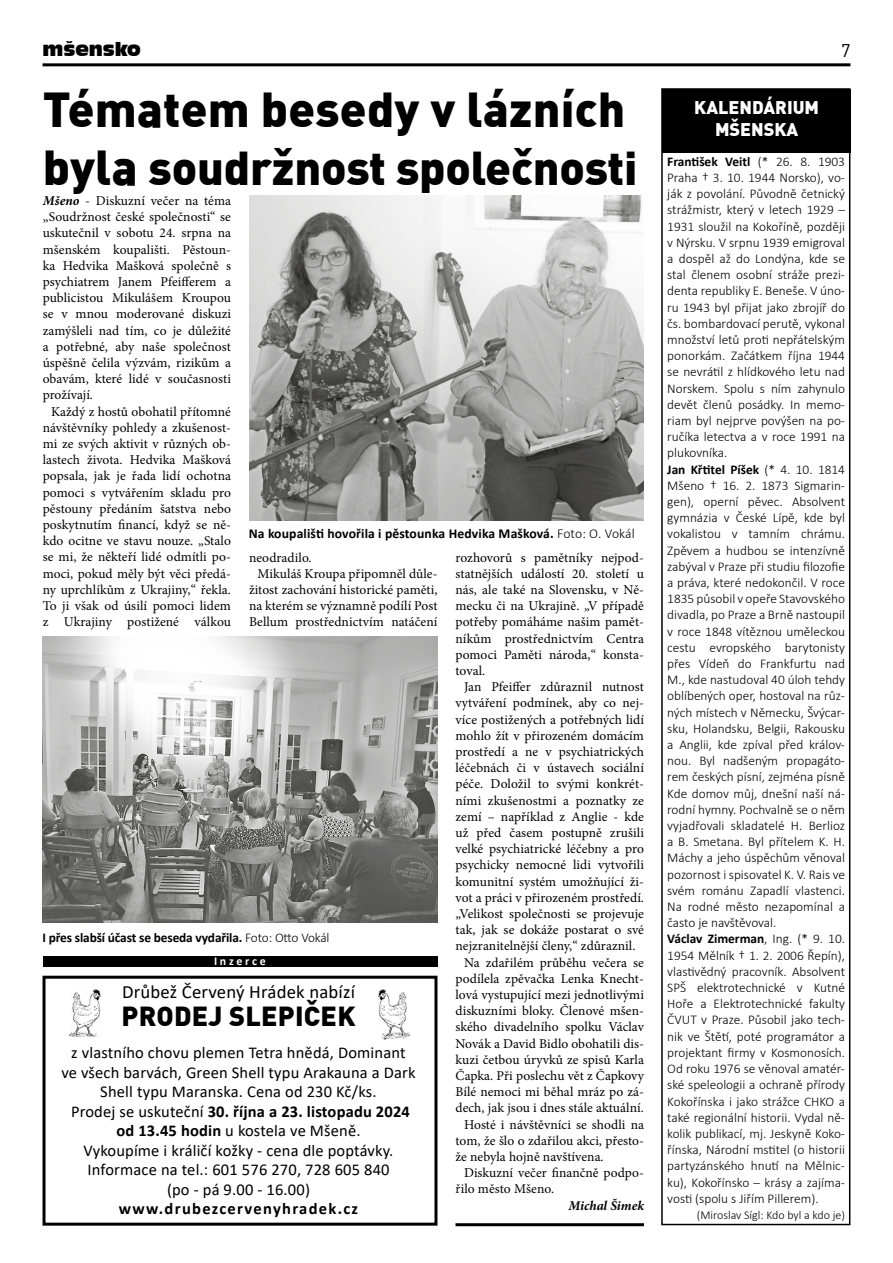
<style>
.page{position:relative;width:893px;height:1263px;background:#fff}
.page>*{position:absolute;margin:0;border:0;box-sizing:border-box;transform-origin:0 0}
.t1{font:900 48px "Unient DINCE";letter-spacing:.005em;color:#000}
.t2{font:900 46.5px "Unient DINCE";letter-spacing:-.005em;color:#000}
.t3{font:900 27px "Unient DINCE";letter-spacing:.01em;color:#000}
.t4{font:18.75px "Calibri";letter-spacing:.01em;color:#000}
.t5{font:900 18px "Unient DINCE";color:#fff}
.t6{font:18px "Incised 901 BT Compact";color:#000}
.t7{font:18px "Unient DINCE";color:#000}
.t8{font:16.5px/19.5px "Calibri";letter-spacing:.01em;color:#000;text-align:center}
.t9{font:700 16.5px "Calibri";letter-spacing:.08em;color:#000}
.t10{font:700 13.65px "Calibri";letter-spacing:.01em;color:#000}
.t11{font:13.5px/16.2px "Minion Pro";letter-spacing:.005em;color:#000;text-align:justify}
.t12{font:italic 700 13.5px "Minion Pro";color:#000}
.t13{font:300 13.35px/16.2px "Calibri";color:#000}
.t14{font:700 13.35px "Calibri";letter-spacing:-.01em;color:#000}
.t15{font:300 12px "Calibri";color:#000}
.t16{font:700 12px "Calibri";color:#fff}
.s1{font-size:48px}
.s2{font-weight:700;font-style:italic}
.s3{font-weight:300}
.s4{font-weight:700}
</style>
<div class="page">
<hr style="left:43px;top:63px;width:807px;height:3px;background:#000">
<div style="left:661px;top:88px;width:189px;height:1137px;border:2px solid #000"></div>
<div style="left:662px;top:89px;width:189px;height:64px;background:#000"></div>
<img style="left:249px;top:195px;width:394px;height:325px">
<div style="left:43px;top:956px;width:394px;height:11px;background:#000"></div>
<div style="left:43px;top:976px;width:394px;height:250px;border:3px solid #000"></div>
<img style="left:69px;top:990px;width:32px;height:47px">
<img style="left:378px;top:990px;width:31px;height:49px">
<img style="left:42px;top:637px;width:395px;height:286px">
<hr style="left:455px;top:1223px;width:189px;height:3px;background:#000">
<h3 class="t6" style="left:43px;top:39px;width:100px">mšensko</h3>
<h3 class="t7" style="left:841px;top:39px;width:11px">7</h3>
<h1 class="t1" style="left:43px;top:77px;width:584px">Tématem besedy v lázních</h1>
<h2 class="t2" style="left:43px;top:136px;width:596px"><span class="s1">byla</span> soudržnost společnosti</h2>
<p class="t11" style="left:43px;top:193px;width:190px"><span class="s2">Mšeno</span> - Diskuzní večer na téma „Soudržnost české společnosti“ se uskutečnil v sobotu 24. srpna na mšenském koupališti. Pěstoun&shy;ka Hedvika Mašková společně s psychiatrem Janem Pfeifferem a publicistou Mikulášem Kroupou se v mnou moderované diskuzi zamýšleli nad tím, co je důležité a potřebné, aby naše společnost úspěšně čelila výzvám, rizikům a obavám, které lidé v současnosti prožívají.</p>
<p class="t11" style="left:43px;top:403px;width:190px;text-indent:9px">Každý z hostů obohatil přítomné návštěvníky pohledy a zkušenost&shy;mi ze svých aktivit v různých ob&shy;lastech života. Hedvika Mašková popsala, jak je řada lidí ochotna pomoci s vytvářením skladu pro pěstouny předáním šatstva nebo poskytnutím financí, když se ně&shy;kdo ocitne ve stavu nouze. „Stalo se mi, že někteří lidé odmítli po&shy;moci, pokud měly být věci předá&shy;ny uprchlíkům z Ukrajiny,“ řekla.<br>To ji však od úsilí pomoci lidem z Ukrajiny postižené válkou</p>
<p class="t10" style="left:249px;top:524px;width:387px">Na koupališti hovořila i pěstounka Hedvika Mašková. <span class="s3">Foto: O. Vokál</span></p>
<p class="t11" style="left:249px;top:549px;width:64px">neodradilo.</p>
<p class="t11" style="left:257px;top:565px;width:181px">Mikuláš Kroupa připomněl důle-</p>
<p class="t11" style="left:249px;top:582px;width:190px">žitost zachování historické paměti,</p>
<p class="t11" style="left:249px;top:598px;width:190px">na kterém se významně podílí Post</p>
<p class="t11" style="left:249px;top:614px;width:190px">Bellum prostřednictvím natáčení</p>
<p class="t11" style="left:455px;top:549px;width:190px">rozhovorů s pamětníky nejpod&shy;statnějších událostí 20. století u nás, ale také na Slovensku, v Ně&shy;mecku či na Ukrajině. „V případě potřeby pomáháme našim pamět&shy;níkům prostřednictvím Centra pomoci Paměti národa,“ konsta&shy;toval.</p>
<p class="t11" style="left:464px;top:679px;width:181px">Jan Pfeiffer zdůraznil nutnost</p>
<p class="t11" style="left:455px;top:695px;width:190px">vytváření podmínek, aby co nej-</p>
<p class="t11" style="left:455px;top:711px;width:190px">více postižených a potřebných lidí</p>
<p class="t11" style="left:455px;top:727px;width:190px">mohlo žít v přirozeném domácím</p>
<p class="t11" style="left:455px;top:744px;width:190px">prostředí a ne v psychiatrických</p>
<p class="t11" style="left:455px;top:760px;width:190px">léčebnách či v ústavech sociální</p>
<p class="t11" style="left:455px;top:776px;width:190px">péče. Doložil to svými konkrét-</p>
<p class="t11" style="left:455px;top:792px;width:190px">ními zkušenostmi a poznatky ze</p>
<p class="t11" style="left:455px;top:808px;width:190px">zemí – například z Anglie - kde</p>
<p class="t11" style="left:455px;top:825px;width:190px">už před časem postupně zrušili</p>
<p class="t11" style="left:455px;top:841px;width:190px">velké psychiatrické léčebny a pro</p>
<p class="t11" style="left:455px;top:857px;width:190px">psychicky nemocné lidi vytvořili</p>
<p class="t11" style="left:455px;top:873px;width:190px">komunitní systém umožňující ži-</p>
<p class="t11" style="left:455px;top:889px;width:190px">vot a práci v přirozeném prostředí.</p>
<p class="t11" style="left:455px;top:906px;width:190px">„Velikost společnosti se projevuje</p>
<p class="t11" style="left:455px;top:922px;width:190px">tak, jak se dokáže postarat o své</p>
<p class="t11" style="left:455px;top:938px;width:181px">nejzranitelnější členy,“ zdůraznil.</p>
<p class="t11" style="left:464px;top:954px;width:181px">Na zdařilém průběhu večera se</p>
<p class="t11" style="left:455px;top:970px;width:190px">podílela zpěvačka Lenka Knecht-</p>
<p class="t11" style="left:455px;top:987px;width:190px">lová vystupující mezi jednotlivými</p>
<p class="t11" style="left:455px;top:1003px;width:190px">diskuzními bloky. Členové mšen-</p>
<p class="t11" style="left:455px;top:1019px;width:190px">ského divadelního spolku Václav</p>
<p class="t11" style="left:455px;top:1035px;width:190px">Novák a David Bidlo obohatili dis-</p>
<p class="t11" style="left:455px;top:1051px;width:190px">kuzi četbou úryvků ze spisů Karla</p>
<p class="t11" style="left:455px;top:1068px;width:190px">Čapka. Při poslechu vět z Čapkovy</p>
<p class="t11" style="left:455px;top:1084px;width:190px">Bílé nemoci mi běhal mráz po zá-</p>
<p class="t11" style="left:455px;top:1100px;width:190px">dech, jak jsou i dnes stále aktuální.</p>
<p class="t11" style="left:464px;top:1116px;width:181px">Hosté i návštěvníci se shodli na</p>
<p class="t11" style="left:455px;top:1132px;width:190px">tom, že šlo o zdařilou akci, přesto-</p>
<p class="t11" style="left:455px;top:1149px;width:150px">že nebyla hojně navštívena.</p>
<p class="t11" style="left:464px;top:1165px;width:181px">Diskuzní večer finančně podpo-</p>
<p class="t11" style="left:455px;top:1181px;width:100px">řilo město Mšeno.</p>
<p class="t12" style="left:568px;top:1196px;width:77px">Michal Šimek</p>
<p class="t14" style="left:42px;top:928px;width:289px">I přes slabší účast se beseda vydařila. <span class="s3">Foto: Otto Vokál</span></p>
<p class="t16" style="left:214px;top:953px;width:53px">I n z e r c e</p>
<h3 class="t4" style="left:122px;top:979px;width:234px">Drůbež Červený Hrádek nabízí</h3>
<h3 class="t3" style="left:122px;top:998px;width:235px">PRODEJ SLEPIČEK</h3>
<p class="t8" style="left:61px;top:1042px;width:356px">z vlastního chovu plemen Tetra hnědá, Dominant<br>ve všech barvách, Green Shell typu Arakauna a Dark Shell typu Maranska. Cena od 230 Kč/ks.<br>Prodej se uskuteční <span class="s4">30. října a 23. listopadu 2024 od 13.45 hodin</span> u kostela ve Mšeně.<br>Vykoupíme i králičí kožky - cena dle poptávky.<br>Informace na tel.: 601 576 270, 728 605 840<br>(po - pá 9.00 - 16.00)</p>
<p class="t9" style="left:119px;top:1197px;width:241px">www.drubezcervenyhradek.cz</p>
<h3 class="t5" style="left:694px;top:96px;width:126px">KALENDÁRIUM</h3>
<h3 class="t5" style="left:715px;top:117px;width:85px">MŠENSKA</h3>
<p class="t13" style="left:667px;top:153px;width:179px"><span class="s4">František Veitl</span> (* 26. 8. 1903<br>Praha † 3. 10. 1944 Norsko), vo&shy;ják z povolání. Původně četnický strážmistr, který v letech 1929 –<br>1931 sloužil na Kokoříně, později v Nýrsku. V srpnu 1939 emigroval a dospěl až do Londýna, kde se stal členem osobní stráže prezi&shy;denta republiky E. Beneše. V úno&shy;ru 1943 byl přijat jako zbrojíř do čs. bombardovací perutě, vykonal množství letů proti nepřátelským ponorkám. Začátkem října 1944 se nevrátil z hlídkového letu nad<br>Norskem. Spolu s ním zahynulo devět členů posádky. In memo&shy;riam byl nejprve povýšen na po&shy;ručíka letectva a v roce 1991 na plukovníka.<br><span class="s4">Jan Křtitel Píšek</span> (* 4. 10. 1814<br>Mšeno † 16. 2. 1873 Sigmarin&shy;gen), operní pěvec. Absolvent gymnázia v České Lípě, kde byl vokalistou v tamním chrámu.<br>Zpěvem a hudbou se intenzívně zabýval v Praze při studiu filozofie a práva, které nedokončil. V roce<br>1835 působil v opeře Stavovského divadla, po Praze a Brně nastoupil v roce 1848 vítěznou uměleckou cestu evropského barytonisty přes Vídeň do Frankfurtu nad<br>M., kde nastudoval 40 úloh tehdy oblíbených oper, hostoval na růz&shy;ných místech v Německu, Švýcar&shy;sku, Holandsku, Belgii, Rakousku a Anglii, kde zpíval před králov&shy;nou. Byl nadšeným propagáto&shy;rem českých písní, zejména písně<br>Kde domov můj, dnešní naší ná&shy;rodní hymny. Pochvalně se o něm vyjadřovali skladatelé H. Berlioz a B. Smetana. Byl přítelem K. H.<br>Máchy a jeho úspěchům věnoval pozornost i spisovatel K. V. Rais ve svém románu Zapadlí vlastenci.<br>Na rodné město nezapomínal a často je navštěvoval.<br><span class="s4">Václav Zimerman</span>, Ing. (* 9. 10.<br>1954 Mělník † 1. 2. 2006 Řepín), vlastivědný pracovník. Absolvent<br>SPŠ elektrotechnické v Kutné<br>Hoře a Elektrotechnické fakulty<br>ČVUT v Praze. Působil jako tech&shy;nik ve Štětí, poté programátor a projektant firmy v Kosmonosích.<br>Od roku 1976 se věnoval amatér&shy;ské speleologii a ochraně přírody<br>Kokořínska i jako strážce CHKO a také regionální historii. Vydal ně&shy;kolik publikací, mj. Jeskyně Koko&shy;řínska, Národní mstitel (o historii partyzánského hnutí na Mělnic&shy;ku), Kokořínsko – krásy a zajíma&shy;vosti (spolu s Jiřím Pillerem).</p>
<p class="t15" style="left:697px;top:1207px;width:150px">(Miroslav Sígl: Kdo byl a kdo je)</p>
</div>
